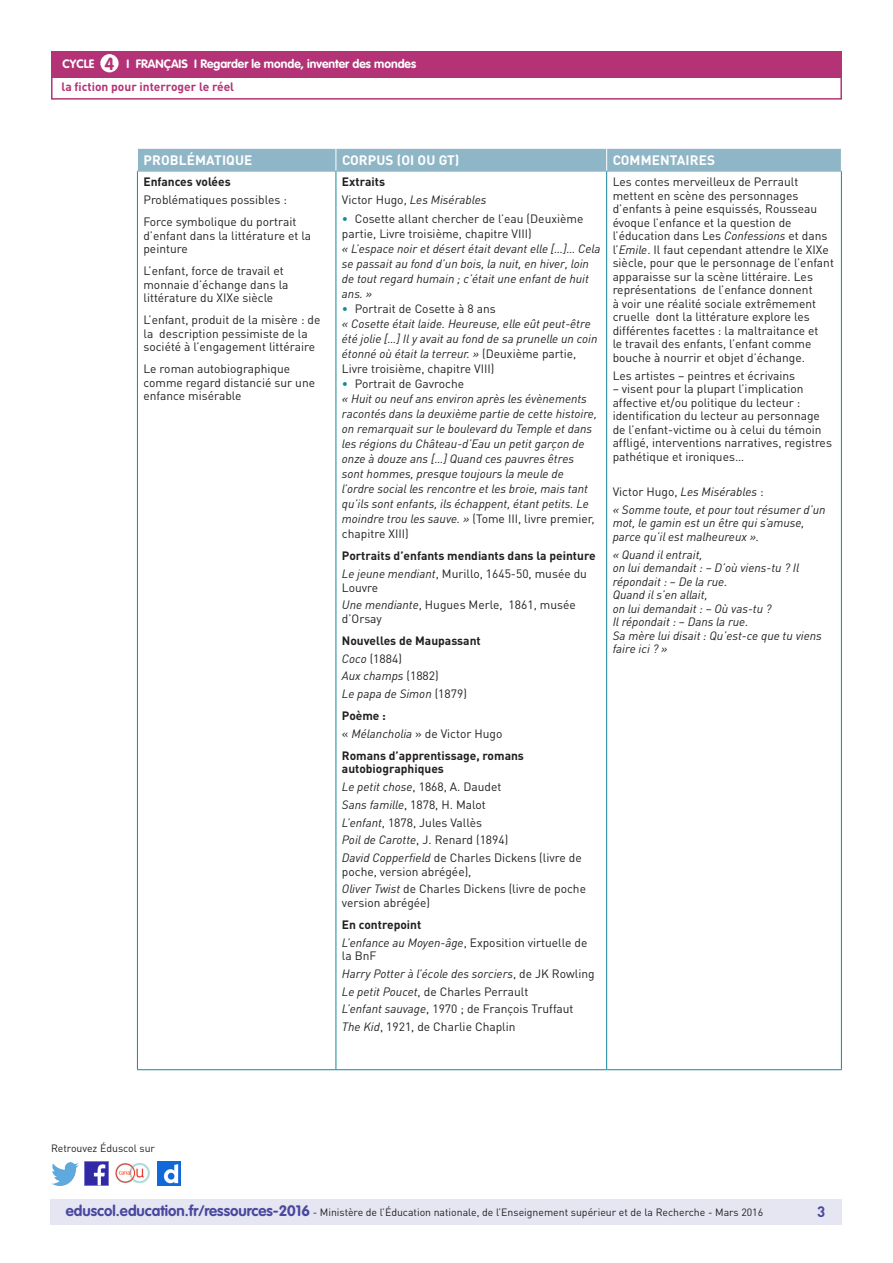
<style>
.page{position:relative;width:893px;height:1263px;background:#fff}
.page>*{position:absolute;margin:0;border:0;box-sizing:border-box;transform-origin:0 0}
.t1{font:700 17.25px "VAG Rounded Std";color:#b43376}
.t2{font:700 15px "DIN Pro";color:#4a489e}
.Titre_têtière_tablea{font:700 13.5px "DIN Pro";letter-spacing:.01em;color:#fff}
.Texte_courant_tablea{font:12px/13.5px "DIN Pro";color:#231f20}
._08_Liste_à_puces_ni{font:italic 12px/15px "DIN Pro";color:#231f20}
.Texte_courant_tablea-2{font:italic 12px/13.5px "DIN Pro";color:#231f20}
.Texte_courant_tablea-3{font:700 12px/13.5px "DIN Pro";color:#231f20}
.t3{font:700 12px "VAG Rounded Std";color:#fff}
.t4{font:700 12px "DIN Pro";color:#b43376}
.t5{font:10.5px "DIN Pro";color:#231f20}
.s1{font-style:normal}
.s2{font-style:normal;color:#16879f}
.s3{font-style:italic}
.s4{font-family:"VAG Rounded Std";font-weight:700;font-size:15px;color:#4a489e}
</style>
<div class="page">
<div style="left:50px;top:1199px;width:791px;height:26px;background:#e6e5f2"></div>
<div style="left:51px;top:51px;width:791px;height:27px;background:#b43376"></div>
<div style="left:100px;top:54px;width:19px;height:18px;background:#fff;border-radius:50%"></div>
<div style="left:51px;top:75px;width:791px;height:25px;border:2px solid #b43376"></div>
<img style="left:85px;top:1162px;width:23px;height:23px">
<img style="left:51px;top:1163px;width:28px;height:22px">
<img style="left:158px;top:1162px;width:22px;height:23px">
<img style="left:115px;top:1163px;width:35px;height:21px">
<div style="left:137px;top:149px;width:705px;height:22px;background:#8fb6c6"></div>
<hr style="left:137px;top:171px;width:199px;height:1px;background:#8fb6c6">
<hr style="left:336px;top:171px;width:271px;height:1px;background:#8fb6c6">
<hr style="left:607px;top:171px;width:235px;height:1px;background:#8fb6c6">
<hr style="left:137px;top:171px;width:1px;height:898px;background:#16879f">
<hr style="left:336px;top:171px;width:1px;height:898px;background:#16879f">
<hr style="left:606px;top:171px;width:1px;height:898px;background:#16879f">
<hr style="left:841px;top:171px;width:1px;height:898px;background:#16879f">
<hr style="left:137px;top:1069px;width:199px;height:1px;background:#16879f">
<hr style="left:336px;top:1069px;width:271px;height:1px;background:#16879f">
<hr style="left:607px;top:1069px;width:235px;height:1px;background:#16879f">
<h1 class="t1" style="left:105px;top:53px;width:11px">4</h1>
<p class="t4" style="left:61px;top:79px;width:174px">la fiction pour interroger le réel</p>
<p class="t3" style="left:63px;top:57px;width:33px">CYCLE</p>
<p class="t3" style="left:127px;top:57px;width:291px">I FRANÇAIS I Regarder le monde, inventer des mondes</p>
<p class="Titre_têtière_tablea" style="left:143px;top:151px;width:110px">PROBLÉMATIQUE</p>
<p class="Titre_têtière_tablea" style="left:342px;top:151px;width:119px">CORPUS (OI OU GT)</p>
<p class="Titre_têtière_tablea" style="left:613px;top:151px;width:104px">COMMENTAIRES</p>
<p class="Texte_courant_tablea-3" style="left:143px;top:175px;width:89px">Enfances volées</p>
<p class="Texte_courant_tablea" style="left:143px;top:193px;width:145px">Problématiques possibles :</p>
<p class="Texte_courant_tablea" style="left:143px;top:215px;width:169px">Force symbolique du portrait d’enfant dans la littérature et la peinture</p>
<p class="Texte_courant_tablea" style="left:143px;top:264px;width:147px">L’enfant, force de travail et monnaie d’échange dans la littérature du XIXe siècle</p>
<p class="Texte_courant_tablea" style="left:143px;top:313px;width:178px">L’enfant, produit de la misère : de la description pessimiste de la société à l’engagement littéraire</p>
<p class="Texte_courant_tablea" style="left:143px;top:362px;width:173px">Le roman autobiographique comme regard distancié sur une enfance misérable</p>
<p class="Texte_courant_tablea-3" style="left:342px;top:175px;width:45px">Extraits</p>
<p class="Texte_courant_tablea-2" style="left:342px;top:193px;width:146px"><span class="s1">Victor Hugo,</span> Les Misérables</p>
<p class="_08_Liste_à_puces_ni" style="left:342px;top:211px;width:260px"><span class="s2">•</span> <span class="s1">Cosette allant chercher de l’eau (Deuxième partie, Livre troisième, chapitre VIII)<br></span>« L’espace noir et désert était devant elle […]… Cela se passait au fond d’un bois, la nuit, en hiver, loin de tout regard humain ; c’était une enfant de huit ans. »</p>
<p class="_08_Liste_à_puces_ni" style="left:342px;top:301px;width:257px"><span class="s2">•</span> <span class="s1">Portrait de Cosette à 8 ans<br></span>« Cosette était laide. Heureuse, elle eût peut-être été jolie […] Il y avait au fond de sa prunelle un coin étonné où était la terreur. » <span class="s1">(Deuxième partie, Livre troisième, chapitre VIII)</span></p>
<p class="_08_Liste_à_puces_ni" style="left:342px;top:376px;width:257px"><span class="s2">•</span> <span class="s1">Portrait de Gavroche<br></span>« Huit ou neuf ans environ après les évènements racontés dans la deuxième partie de cette histoire, on remarquait sur le boulevard du Temple et dans les régions du Château-d’Eau un petit garçon de onze à douze ans […] Quand ces pauvres êtres sont hommes, presque toujours la meule de l’ordre social les rencontre et les broie, mais tant qu’ils sont enfants, ils échappent, étant petits. Le moindre trou les sauve. » <span class="s1">(Tome III, livre premier, chapitre XIII)</span></p>
<p class="Texte_courant_tablea-3" style="left:342px;top:549px;width:255px">Portraits d’enfants mendiants dans la peinture</p>
<p class="Texte_courant_tablea" style="left:342px;top:567px;width:247px"><span class="s3">Le jeune mendiant</span>, Murillo, 1645-50, musée du<br>Louvre</p>
<p class="Texte_courant_tablea" style="left:342px;top:598px;width:235px"><span class="s3">Une mendiante</span>, Hugues Merle, 1861, musée d’Orsay</p>
<p class="Texte_courant_tablea-3" style="left:342px;top:633px;width:140px">Nouvelles de Maupassant</p>
<p class="Texte_courant_tablea" style="left:342px;top:651px;width:61px"><span class="s3">Coco</span> (1884)</p>
<p class="Texte_courant_tablea-2" style="left:342px;top:669px;width:98px">Aux champs <span class="s1">(1882)</span></p>
<p class="Texte_courant_tablea-2" style="left:342px;top:687px;width:126px">Le papa de Simon <span class="s1">(1879)</span></p>
<p class="Texte_courant_tablea-3" style="left:342px;top:709px;width:46px">Poème :</p>
<p class="Texte_courant_tablea" style="left:342px;top:726px;width:162px">« <span class="s3">Mélancholia</span> » de Victor Hugo</p>
<p class="Texte_courant_tablea-3" style="left:342px;top:748px;width:184px">Romans d’apprentissage, romans autobiographiques</p>
<p class="Texte_courant_tablea" style="left:342px;top:780px;width:161px"><span class="s3">Le petit chose</span>, 1868, A. Daudet</p>
<p class="Texte_courant_tablea" style="left:342px;top:798px;width:145px"><span class="s3">Sans famille</span>, 1878, H. Malot</p>
<p class="Texte_courant_tablea" style="left:342px;top:815px;width:142px"><span class="s3">L’enfant</span>, 1878, Jules Vallès</p>
<p class="Texte_courant_tablea" style="left:342px;top:833px;width:168px"><span class="s3">Poil de Carotte</span>, J. Renard (1894)</p>
<p class="Texte_courant_tablea" style="left:342px;top:851px;width:241px"><span class="s3">David Copperfield</span> de Charles Dickens (livre de poche, version abrégée),</p>
<p class="Texte_courant_tablea" style="left:342px;top:882px;width:246px"><span class="s3">Oliver Twist</span> de Charles Dickens (livre de poche version abrégée)</p>
<p class="Texte_courant_tablea-3" style="left:342px;top:917px;width:81px">En contrepoint</p>
<p class="Texte_courant_tablea" style="left:342px;top:935px;width:247px"><span class="s3">L’enfance au Moyen-âge</span>, Exposition virtuelle de la BnF</p>
<p class="Texte_courant_tablea-2" style="left:342px;top:967px;width:254px">Harry Potter à l’école des sorciers<span class="s1">, de JK Rowling</span></p>
<p class="Texte_courant_tablea" style="left:342px;top:984px;width:188px"><span class="s3">Le petit Poucet</span>, de Charles Perrault</p>
<p class="Texte_courant_tablea" style="left:342px;top:1002px;width:233px"><span class="s3">L’enfant sauvage</span>, 1970 ; de François Truffaut</p>
<p class="Texte_courant_tablea" style="left:342px;top:1020px;width:175px"><span class="s3">The Kid</span>, 1921, de Charlie Chaplin</p>
<p class="Texte_courant_tablea" style="left:613px;top:175px;width:223px">Les contes merveilleux de Perrault mettent en scène des personnages d’enfants à peine esquissés, Rousseau évoque l’enfance et la question de l’éducation dans Les <span class="s3">Confessions</span> et dans l’<span class="s3">Emile</span>. Il faut cependant attendre le XIXe siècle, pour que le personnage de l’enfant apparaisse sur la scène littéraire. Les représentations de l’enfance donnent<br>à voir une réalité sociale extrêmement cruelle dont la littérature explore les différentes facettes : la maltraitance et<br>le travail des enfants, l’enfant comme bouche à nourrir et objet d’échange.</p>
<p class="Texte_courant_tablea" style="left:613px;top:368px;width:184px">Les artistes – peintres et écrivains</p>
<p class="Texte_courant_tablea" style="left:613px;top:382px;width:221px">– visent pour la plupart l’implication affective et/ou politique du lecteur : identification du lecteur au personnage de l’enfant-victime ou à celui du témoin affligé, interventions narratives, registres pathétique et ironiques…</p>
<p class="Texte_courant_tablea-2" style="left:613px;top:485px;width:152px"><span class="s1">Victor Hugo,</span> Les Misérables <span class="s1">:</span></p>
<p class="Texte_courant_tablea-2" style="left:613px;top:503px;width:214px">« Somme toute, et pour tout résumer d’un mot, le gamin est un être qui s’amuse, parce qu’il est malheureux ».</p>
<p class="Texte_courant_tablea-2" style="left:613px;top:547px;width:211px">« Quand il entrait,<br>on lui demandait : – D’où viens-tu ? Il répondait : – De la rue.<br>Quand il s’en allait,<br>on lui demandait : – Où vas-tu ?<br>Il répondait : – Dans la rue.<br>Sa mère lui disait : Qu’est-ce que tu viens faire ici ? »</p>
<p class="t5" style="left:51px;top:1141px;width:106px">Retrouvez Éduscol sur</p>
<p class="t5" style="left:66px;top:1205px;width:699px"><span class="s4">eduscol.education.fr/ressources-2016</span> - Ministère de l’Éducation nationale, de l’Enseignement supérieur et de la Recherche - Mars 2016</p>
<p class="t2" style="left:817px;top:1201px;width:10px">3</p>
</div>
